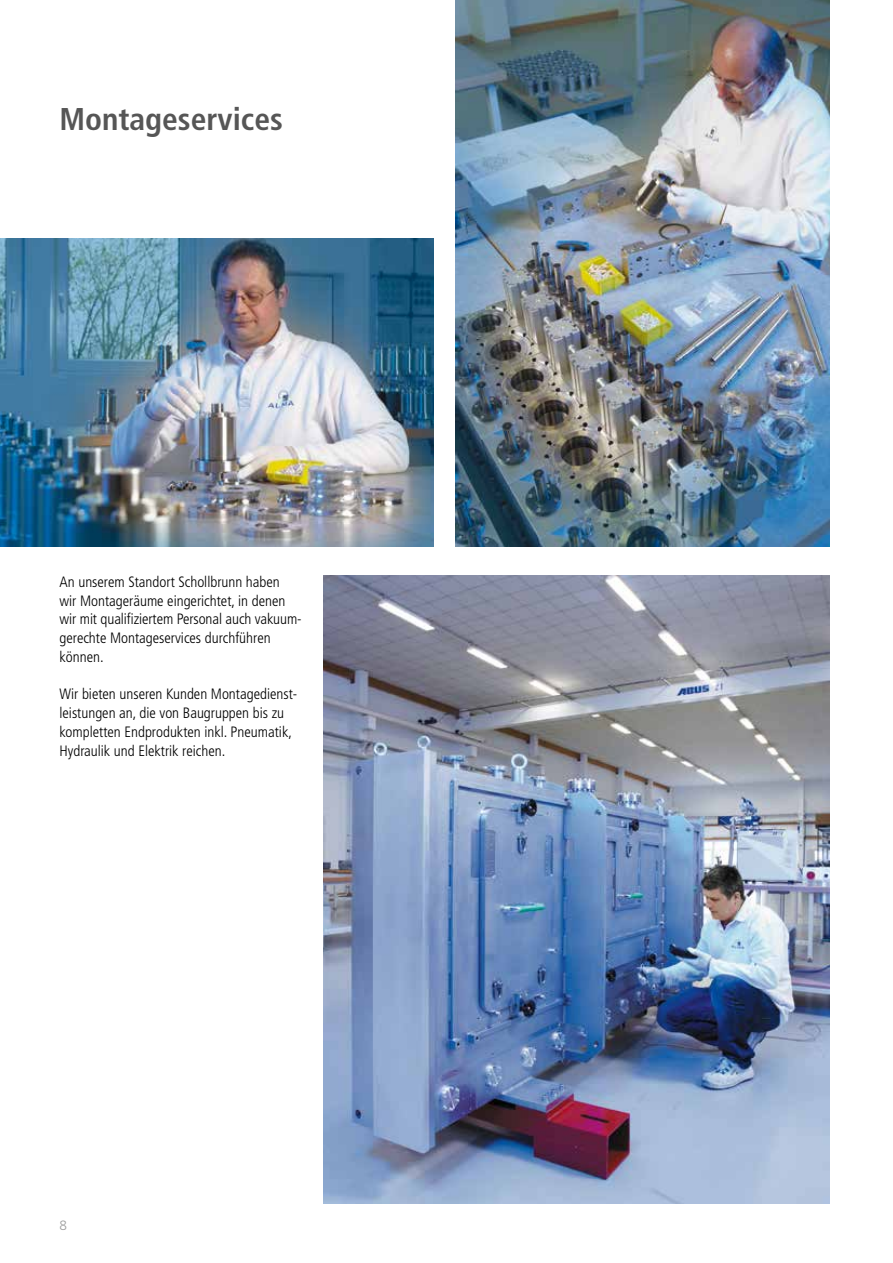
<style>
.page{position:relative;width:893px;height:1263px;background:#fff}
.page>*{position:absolute;margin:0;border:0;box-sizing:border-box;transform-origin:0 0}
.t1{font:700 condensed 31.5px "Frutiger";color:#565656}
.t2{font:300 condensed 15px/18.8px "Frutiger";color:#000}
.t3{font:300 13.5px "Frutiger";color:#9c9d9d}
</style>
<div class="page">
<img style="left:0;top:238px;width:434px;height:308px">
<img style="left:323px;top:576px;width:506px;height:627px">
<img style="left:455px;top:0;width:374px;height:546px">
<h1 class="t1" style="left:60px;top:100px;width:225px">Montageservices</h1>
<p class="t2" style="left:60px;top:573px;width:244px">An unserem Standort Schollbrunn haben<br>wir Montageräume eingerichtet, in denen wir mit qualifiziertem Personal auch vakuum&shy;gerechte Montageservices durchführen können.</p>
<p class="t2" style="left:60px;top:685px;width:239px">Wir bieten unseren Kunden Montagedienst&shy;leistungen an, die von Baugruppen bis zu kompletten Endprodukten inkl. Pneumatik, Hydraulik und Elektrik reichen.</p>
<p class="t3" style="left:60px;top:1218px;width:9px">8</p>
</div>
